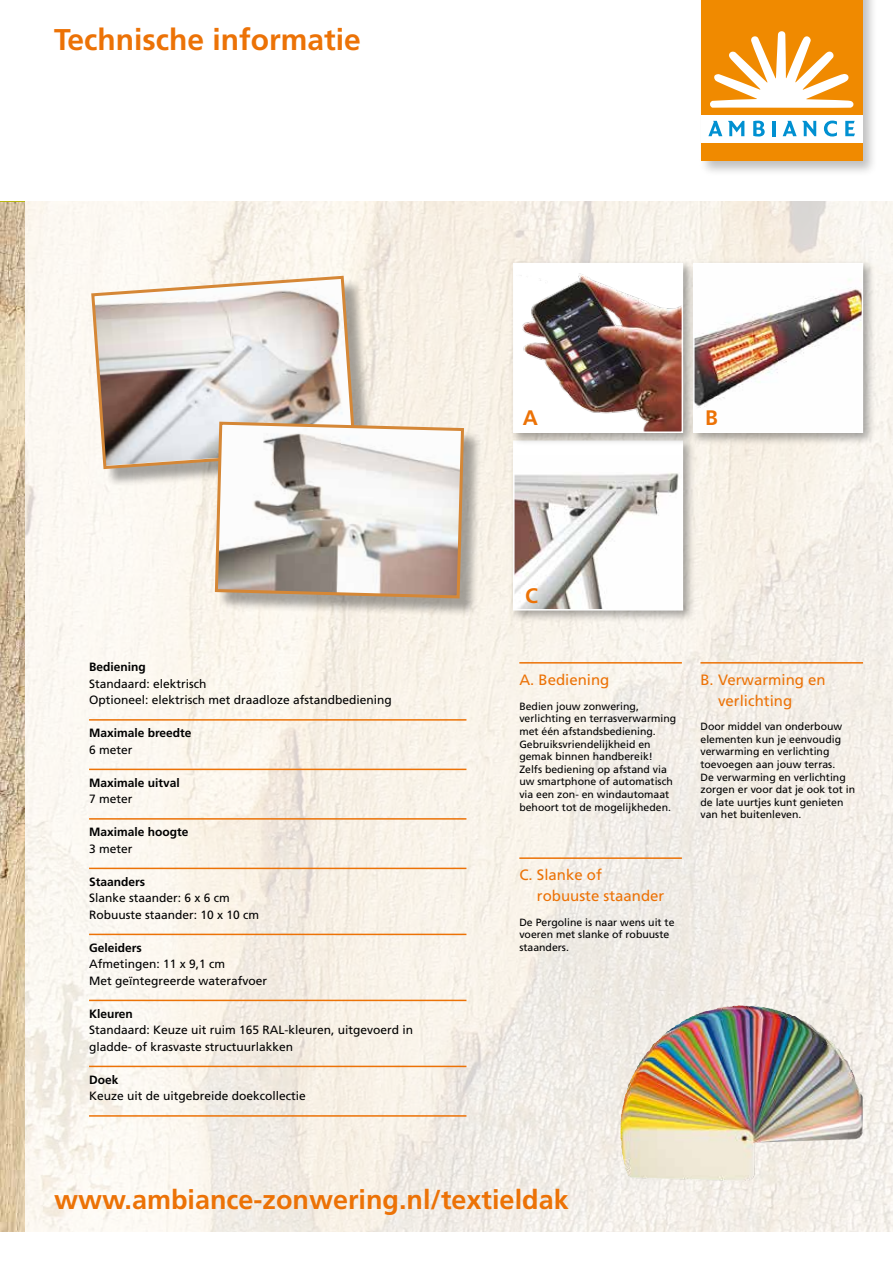
<style>
.page{position:relative;width:893px;height:1263px;background:#fff}
.page>*{position:absolute;margin:0;border:0;box-sizing:border-box;transform-origin:0 0}
.t1{font:700 30px "Frutiger LT Std";color:#ec7206}
.t2{font:700 27px "Frutiger LT Std";color:#ec7206}
.t3{font:700 21px "Frutiger LT Std";color:#ec7206}
.t4{font:15px/21px "Frutiger LT Std";color:#ec7206}
.t5{font:12px/16.5px "Frutiger LT Std";color:#000}
.t6{font:700 12px "Frutiger LT Std";color:#000}
.t7{font:10.5px/12.6px "Frutiger LT Std";color:#000}
</style>
<div class="page">
<img style="left:24px;top:202px;width:869px;height:1030px">
<img style="left:0;top:202px;width:24px;height:1030px">
<div style="left:699px;top:0;width:179px;height:176px;background:#000;opacity:.25"></div>
<div style="left:701px;top:142px;width:161px;height:19px;background:#f08a00"></div>
<div style="left:701px;top:115px;width:161px;height:27px;background:#fff"></div>
<div style="left:701px;top:0;width:161px;height:115px;background:#f08a00"></div>
<svg style="left:710px;top:31px;width:144px;height:77px"></svg>
<svg style="left:708px;top:121px;width:14px;height:15px"></svg>
<svg style="left:728px;top:121px;width:16px;height:15px"></svg>
<svg style="left:753px;top:121px;width:12px;height:16px"></svg>
<hr style="left:773px;top:121px;width:3px;height:15px;background:#0090d1">
<svg style="left:783px;top:121px;width:33px;height:15px"></svg>
<svg style="left:824px;top:121px;width:13px;height:15px"></svg>
<svg style="left:845px;top:121px;width:10px;height:15px"></svg>
<div style="left:509px;top:436px;width:186px;height:187px;background:#000;opacity:.35"></div>
<div style="left:514px;top:441px;width:168px;height:169px;background:#fff"></div>
<img style="left:516px;top:473px;width:163px;height:134px">
<div style="left:513px;top:440px;width:170px;height:170px;border:2px solid #fff"></div>
<hr style="left:519px;top:662px;width:163px;height:1px;background:#ec7206">
<div style="left:509px;top:259px;width:186px;height:186px;background:#000;opacity:.35"></div>
<img style="left:516px;top:266px;width:164px;height:164px">
<div style="left:513px;top:263px;width:170px;height:170px;border:2px solid #fff"></div>
<div style="left:689px;top:259px;width:186px;height:186px;background:#000;opacity:.35"></div>
<img style="left:696px;top:266px;width:164px;height:164px">
<hr style="left:700px;top:662px;width:163px;height:1px;background:#ec7206">
<hr style="left:519px;top:857px;width:163px;height:2px;background:#ec7206">
<div style="left:94px;top:279px;width:280px;height:208px;background:#000;opacity:.35"></div>
<svg style="left:90px;top:274px;width:267px;height:197px"></svg>
<hr style="left:89px;top:719px;width:377px;height:2px;background:#ec7206">
<hr style="left:89px;top:769px;width:377px;height:1px;background:#ec7206">
<hr style="left:89px;top:818px;width:377px;height:2px;background:#ec7206">
<hr style="left:89px;top:868px;width:377px;height:1px;background:#ec7206">
<hr style="left:89px;top:934px;width:377px;height:1px;background:#ec7206">
<hr style="left:89px;top:1000px;width:377px;height:1px;background:#ec7206">
<hr style="left:89px;top:1066px;width:377px;height:1px;background:#ec7206">
<hr style="left:89px;top:1115px;width:377px;height:2px;background:#ec7206">
<div style="left:218px;top:424px;width:264px;height:193px;background:#000;opacity:.35"></div>
<svg style="left:213px;top:420px;width:253px;height:180px"></svg>
<img style="left:620px;top:1005px;width:121px;height:162px">
<h1 class="t1" style="left:54px;top:22px;width:308px">Technische informatie</h1>
<p class="t6" style="left:89px;top:660px;width:58px">Bediening</p>
<p class="t5" style="left:89px;top:675px;width:304px">Standaard: elektrisch<br>Optioneel: elektrisch met draadloze afstandbediening</p>
<p class="t6" style="left:89px;top:726px;width:104px">Maximale breedte</p>
<p class="t5" style="left:89px;top:741px;width:45px">6 meter</p>
<p class="t6" style="left:89px;top:775px;width:92px">Maximale uitval</p>
<p class="t5" style="left:89px;top:791px;width:45px">7 meter</p>
<p class="t6" style="left:89px;top:825px;width:101px">Maximale hoogte</p>
<p class="t5" style="left:89px;top:840px;width:45px">3 meter</p>
<p class="t6" style="left:89px;top:874px;width:58px">Staanders</p>
<p class="t5" style="left:89px;top:890px;width:172px">Slanke staander: 6 x 6 cm<br>Robuuste staander: 10 x 10 cm</p>
<p class="t6" style="left:89px;top:940px;width:54px">Geleiders</p>
<p class="t5" style="left:89px;top:956px;width:180px">Afmetingen: 11 x 9,1 cm<br>Met geïntegreerde waterafvoer</p>
<p class="t6" style="left:89px;top:1006px;width:45px">Kleuren</p>
<p class="t5" style="left:89px;top:1022px;width:326px">Standaard: Keuze uit ruim 165 RAL-kleuren, uitgevoerd in gladde- of krasvaste structuurlakken</p>
<p class="t6" style="left:89px;top:1072px;width:31px">Doek</p>
<p class="t5" style="left:89px;top:1088px;width:218px">Keuze uit de uitgebreide doekcollectie</p>
<h3 class="t3" style="left:523px;top:406px;width:17px">A</h3>
<h3 class="t3" style="left:705px;top:406px;width:14px">B</h3>
<h3 class="t3" style="left:525px;top:583px;width:14px">C</h3>
<h3 class="t4" style="left:519px;top:669px;width:92px">A. Bediening</h3>
<p class="t7" style="left:519px;top:700px;width:158px">Bedien jouw zonwering, verlichting en terrasverwarming met één afstandsbediening.<br>Gebruiksvriendelijkheid en gemak binnen handbereik!<br>Zelfs bediening op afstand via uw smartphone of automatisch via een zon- en windautomaat behoort tot de mogelijkheden.</p>
<h3 class="t4" style="left:537px;top:864px;width:129px;text-indent:-18px">C. Slanke of robuuste staander</h3>
<p class="t7" style="left:519px;top:916px;width:157px">De Pergoline is naar wens uit te voeren met slanke of robuuste staanders.</p>
<h3 class="t4" style="left:718px;top:669px;width:109px;text-indent:-18px">B. Verwarming en verlichting</h3>
<p class="t7" style="left:700px;top:720px;width:156px">Door middel van onderbouw elementen kun je eenvoudig verwarming en verlichting toevoegen aan jouw terras.<br>De verwarming en verlichting zorgen er voor dat je ook tot in de late uurtjes kunt genieten van het buitenleven.</p>
<h2 class="t2" style="left:54px;top:1184px;width:516px">www.ambiance-zonwering.nl/textieldak</h2>
</div>
